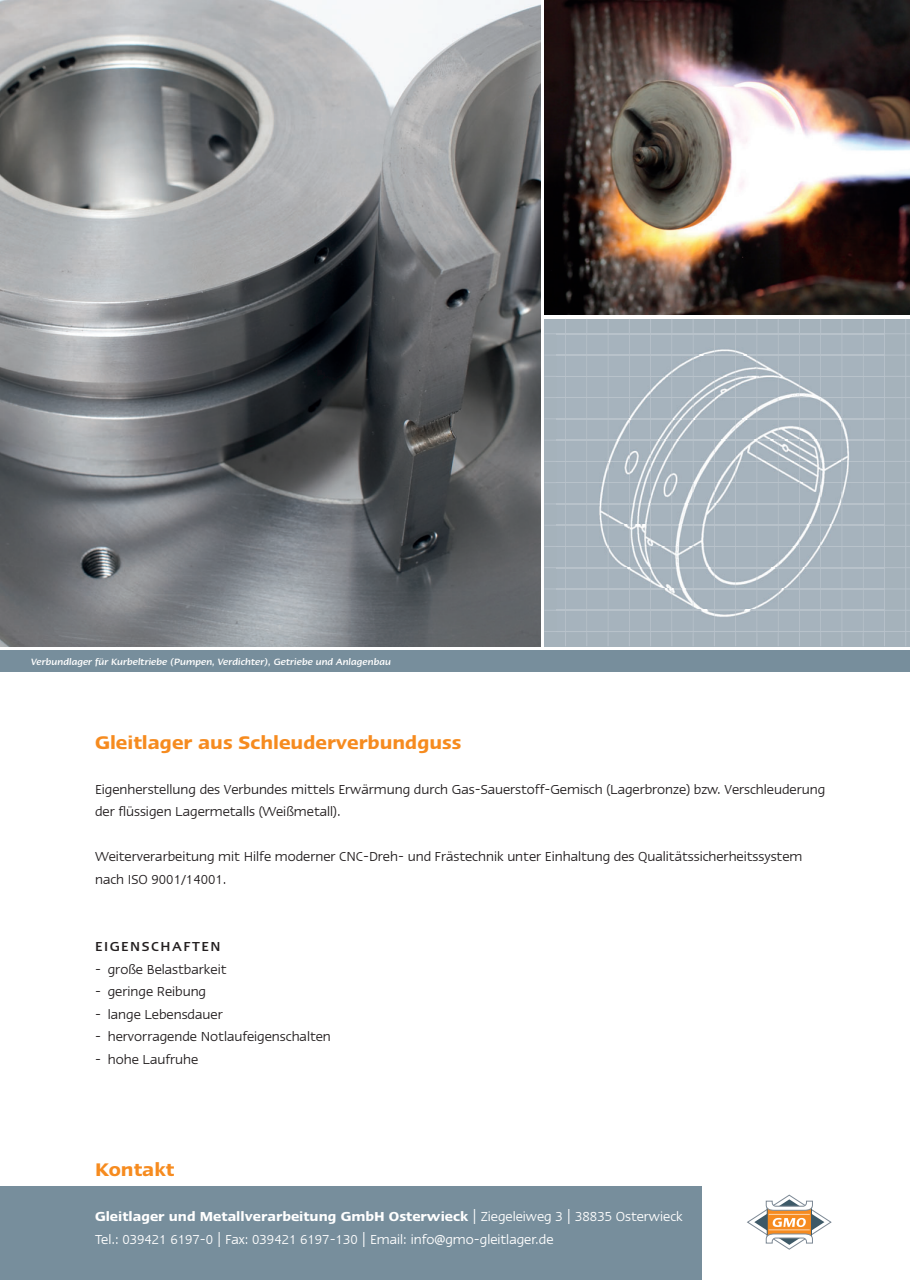
<style>
.page{position:relative;width:910px;height:1280px;background:#fff}
.page>*{position:absolute;margin:0;border:0;box-sizing:border-box;transform-origin:0 0}
.t1{font:600 21px "Linotype Ergo";color:#f68b1f}
.t2{font:15px/22.5px "Linotype Ergo";color:#231f20}
.t3{font:15px/22.5px "Linotype Ergo";color:#fff}
.t4{font:500 15px "Linotype Ergo";letter-spacing:.1em;color:#231f20}
.t5{font:italic 500 10.5px "Linotype Ergo";color:#fff}
.s1{font-weight:600}
</style>
<div class="page">
<img style="left:544px;top:0;width:366px;height:315px">
<div style="left:544px;top:319px;width:366px;height:327px;background:#a5b2bb"></div>
<hr style="left:565px;top:319px;width:1px;height:327px;background:#b7c1ca">
<hr style="left:586px;top:319px;width:1px;height:327px;background:#b7c1ca">
<hr style="left:608px;top:319px;width:1px;height:327px;background:#b7c1ca">
<hr style="left:629px;top:319px;width:1px;height:327px;background:#b7c1ca">
<hr style="left:650px;top:319px;width:1px;height:327px;background:#b7c1ca">
<hr style="left:672px;top:319px;width:1px;height:327px;background:#b7c1ca">
<hr style="left:693px;top:319px;width:1px;height:327px;background:#b7c1ca">
<hr style="left:714px;top:319px;width:1px;height:327px;background:#b7c1ca">
<hr style="left:735px;top:319px;width:1px;height:327px;background:#b7c1ca">
<hr style="left:757px;top:319px;width:1px;height:327px;background:#b7c1ca">
<hr style="left:778px;top:319px;width:1px;height:327px;background:#b7c1ca">
<hr style="left:799px;top:319px;width:1px;height:327px;background:#b7c1ca">
<hr style="left:820px;top:319px;width:1px;height:327px;background:#b7c1ca">
<hr style="left:842px;top:319px;width:1px;height:327px;background:#b7c1ca">
<hr style="left:863px;top:319px;width:1px;height:327px;background:#b7c1ca">
<hr style="left:884px;top:319px;width:1px;height:327px;background:#b7c1ca">
<hr style="left:905px;top:319px;width:1px;height:327px;background:#b7c1ca">
<hr style="left:544px;top:333px;width:366px;height:1px;background:#b7c1ca">
<hr style="left:544px;top:355px;width:366px;height:1px;background:#b7c1ca">
<hr style="left:544px;top:376px;width:366px;height:1px;background:#b7c1ca">
<hr style="left:544px;top:397px;width:366px;height:1px;background:#b7c1ca">
<hr style="left:544px;top:419px;width:366px;height:1px;background:#b7c1ca">
<hr style="left:544px;top:440px;width:366px;height:1px;background:#b7c1ca">
<hr style="left:544px;top:461px;width:366px;height:1px;background:#b7c1ca">
<hr style="left:544px;top:482px;width:366px;height:1px;background:#b7c1ca">
<hr style="left:544px;top:504px;width:366px;height:1px;background:#b7c1ca">
<hr style="left:544px;top:525px;width:366px;height:1px;background:#b7c1ca">
<hr style="left:544px;top:546px;width:366px;height:1px;background:#b7c1ca">
<hr style="left:544px;top:567px;width:366px;height:1px;background:#b7c1ca">
<hr style="left:544px;top:589px;width:366px;height:1px;background:#b7c1ca">
<hr style="left:544px;top:610px;width:366px;height:1px;background:#b7c1ca">
<hr style="left:544px;top:631px;width:366px;height:1px;background:#b7c1ca">
<div style="left:0;top:1186px;width:702px;height:94px;background:#778e9c"></div>
<div style="left:0;top:651px;width:910px;height:21px;background:#778e9c"></div>
<img style="left:0;top:0;width:540px;height:646px">
<svg style="left:747px;top:1194px;width:85px;height:56px"></svg>
<hr style="left:769px;top:1229px;width:41px;height:1px;background:#fdd8b2">
<img style="left:557px;top:334px;width:158px;height:299px">
<img style="left:565px;top:334px;width:1px;height:299px">
<img style="left:586px;top:334px;width:1px;height:299px">
<img style="left:608px;top:334px;width:1px;height:299px">
<img style="left:629px;top:334px;width:1px;height:299px">
<img style="left:650px;top:334px;width:1px;height:299px">
<img style="left:672px;top:334px;width:1px;height:299px">
<img style="left:693px;top:334px;width:1px;height:299px">
<img style="left:735px;top:350px;width:1px;height:266px">
<img style="left:757px;top:335px;width:1px;height:298px">
<img style="left:778px;top:373px;width:1px;height:222px">
<img style="left:799px;top:385px;width:1px;height:190px">
<img style="left:820px;top:398px;width:1px;height:148px">
<img style="left:842px;top:335px;width:1px;height:298px">
<img style="left:557px;top:355px;width:286px;height:1px">
<img style="left:557px;top:376px;width:286px;height:1px">
<img style="left:557px;top:397px;width:286px;height:1px">
<img style="left:557px;top:419px;width:286px;height:1px">
<img style="left:557px;top:440px;width:292px;height:1px">
<img style="left:557px;top:461px;width:292px;height:1px">
<img style="left:557px;top:482px;width:290px;height:1px">
<img style="left:557px;top:504px;width:286px;height:1px">
<img style="left:557px;top:525px;width:286px;height:1px">
<img style="left:557px;top:546px;width:286px;height:1px">
<img style="left:557px;top:567px;width:286px;height:1px">
<img style="left:557px;top:589px;width:286px;height:1px">
<img style="left:557px;top:610px;width:286px;height:1px">
<img style="left:557px;top:631px;width:286px;height:1px">
<p class="t5" style="left:31px;top:658px;width:361px">Verbundlager für Kurbeltriebe (Pumpen, Verdichter), Getriebe und Anlagenbau</p>
<h1 class="t1" style="left:95px;top:735px;width:368px">Gleitlager aus Schleuderverbundguss</h1>
<p class="t2" style="left:95px;top:779px;width:732px">Eigenherstellung des Verbundes mittels Erwärmung durch Gas-Sauerstoff-Gemisch (Lagerbronze) bzw. Verschleuderung der flüssigen Lagermetalls (Weißmetall).</p>
<p class="t2" style="left:95px;top:846px;width:709px">Weiterverarbeitung mit Hilfe moderner CNC-Dreh- und Frästechnik unter Einhaltung des Qualitätssicherheitssystem nach ISO 9001/14001.</p>
<p class="t4" style="left:95px;top:941px;width:127px">EIGENSCHAFTEN</p>
<p class="t2" style="left:95px;top:959px;width:133px">- große Belastbarkeit</p>
<p class="t2" style="left:95px;top:981px;width:113px">- geringe Reibung</p>
<p class="t2" style="left:95px;top:1004px;width:129px">- lange Lebensdauer</p>
<p class="t2" style="left:95px;top:1026px;width:237px">- hervorragende Notlaufeigenschalten</p>
<p class="t2" style="left:95px;top:1049px;width:105px">- hohe Laufruhe</p>
<h1 class="t1" style="left:95px;top:1162px;width:81px">Kontakt</h1>
<p class="t3" style="left:95px;top:1206px;width:589px"><span class="s1">Gleitlager und Metallverarbeitung GmbH Osterwieck</span> | Ziegeleiweg 3 | 38835 Osterwieck<br>Tel.: 039421 6197-0 | Fax: 039421 6197-130 | Email: info@gmo-gleitlager.de</p>
</div>
